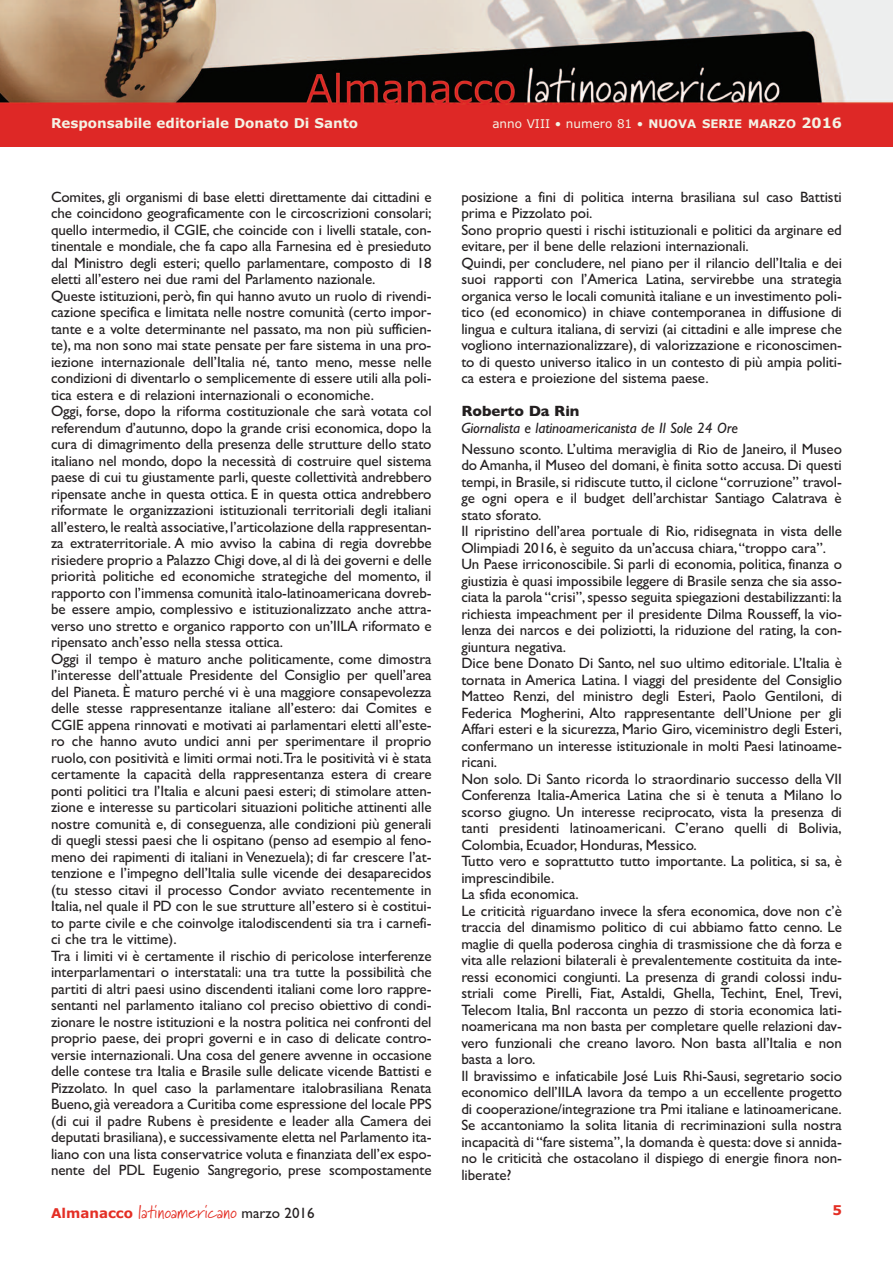
<style>
.page{position:relative;width:893px;height:1263px;background:#fff}
.page>*{position:absolute;margin:0;border:0;box-sizing:border-box;transform-origin:0 0}
.t1{font:18px "Marydale";letter-spacing:.01em;color:#e42f25}
.t2{font:15px/16.5px "Gill Sans";letter-spacing:-.005em;color:#231f20}
.t3{font:italic 15px "Gill Sans";letter-spacing:-.005em;color:#231f20}
.t4{font:700 15px "Gill Sans";letter-spacing:-.005em;color:#231f20}
.t5{font:700 13.5px "Verdana";color:#f4f2e4}
.t6{font:700 13.5px "Verdana";color:#e42f25}
.t7{font:12px "Verdana";color:#f4f2e4}
.s1{font-weight:700;font-size:11.85px}
.s2{font-weight:700;font-size:14.25px}
.s3{font-family:"Verdana";font-weight:700;font-size:13.5px}
.s4{font-family:"Gill Sans";font-size:15px;color:#231f20}
</style>
<div class="page">
<img style="left:0;top:0;width:893px;height:105px">
<div style="left:0;top:105px;width:893px;height:42px;background:#de2826"></div>
<p class="t5" style="left:51px;top:115px;width:309px">Responsabile editoriale Donato Di Santo</p>
<p class="t7" style="left:492px;top:117px;width:351px">anno VIII • numero 81 • <span class="s1">NUOVA SERIE MARZO</span> <span class="s2">2016</span></p>
<p class="t2" style="left:51px;top:188px;width:382px">Comites, gli organismi di base eletti direttamente dai cittadini e che coincidono geograficamente con le circoscrizioni consolari; quello intermedio, il CGIE, che coincide con i livelli statale, con&shy;tinentale e mondiale, che fa capo alla Farnesina ed è presieduto dal Ministro degli esteri; quello parlamentare, composto di 18 eletti all’estero nei due rami del Parlamento nazionale.<br>Queste istituzioni, però, fin qui hanno avuto un ruolo di rivendi&shy;cazione specifica e limitata nelle nostre comunità (certo impor&shy;tante e a volte determinante nel passato, ma non più sufficien&shy;te), ma non sono mai state pensate per fare sistema in una pro&shy;iezione internazionale dell’Italia né, tanto meno, messe nelle condizioni di diventarlo o semplicemente di essere utili alla poli&shy;tica estera e di relazioni internazionali o economiche.<br>Oggi, forse, dopo la riforma costituzionale che sarà votata col referendum d’autunno, dopo la grande crisi economica, dopo la cura di dimagrimento della presenza delle strutture dello stato italiano nel mondo, dopo la necessità di costruire quel sistema paese di cui tu giustamente parli, queste collettività andrebbero ripensate anche in questa ottica. E in questa ottica andrebbero riformate le organizzazioni istituzionali territoriali degli italiani all’estero,le realtà associative,l’articolazione della rappresentan&shy;za extraterritoriale. A mio avviso la cabina di regia dovrebbe risiedere proprio a Palazzo Chigi dove,al di là dei governi e delle priorità politiche ed economiche strategiche del momento, il rapporto con l’immensa comunità italo-latinoamericana dovreb&shy;be essere ampio, complessivo e istituzionalizzato anche attra&shy;verso uno stretto e organico rapporto con un’IILA riformato e ripensato anch’esso nella stessa ottica.<br>Oggi il tempo è maturo anche politicamente, come dimostra l’interesse dell’attuale Presidente del Consiglio per quell’area del Pianeta. È maturo perché vi è una maggiore consapevolezza delle stesse rappresentanze italiane all’estero: dai Comites e CGIE appena rinnovati e motivati ai parlamentari eletti all’este&shy;ro che hanno avuto undici anni per sperimentare il proprio ruolo, con positività e limiti ormai noti.Tra le positività vi è stata certamente la capacità della rappresentanza estera di creare ponti politici tra l’Italia e alcuni paesi esteri; di stimolare atten&shy;zione e interesse su particolari situazioni politiche attinenti alle nostre comunità e, di conseguenza, alle condizioni più generali di quegli stessi paesi che li ospitano (penso ad esempio al feno&shy;meno dei rapimenti di italiani in Venezuela); di far crescere l’at&shy;tenzione e l’impegno dell’Italia sulle vicende dei desaparecidos (tu stesso citavi il processo Condor avviato recentemente in Italia, nel quale il PD con le sue strutture all’estero si è costitui&shy;to parte civile e che coinvolge italodiscendenti sia tra i carnefi&shy;ci che tra le vittime).<br>Tra i limiti vi è certamente il rischio di pericolose interferenze interparlamentari o interstatali: una tra tutte la possibilità che partiti di altri paesi usino discendenti italiani come loro rappre&shy;sentanti nel parlamento italiano col preciso obiettivo di condi&shy;zionare le nostre istituzioni e la nostra politica nei confronti del proprio paese, dei propri governi e in caso di delicate contro&shy;versie internazionali. Una cosa del genere avvenne in occasione delle contese tra Italia e Brasile sulle delicate vicende Battisti e Pizzolato. In quel caso la parlamentare italobrasiliana Renata Bueno,già vereadora a Curitiba come espressione del locale PPS (di cui il padre Rubens è presidente e leader alla Camera dei deputati brasiliana), e successivamente eletta nel Parlamento ita&shy;liano con una lista conservatrice voluta e finanziata dell’ex espo&shy;nente del PDL Eugenio Sangregorio, prese scompostamente</p>
<p class="t2" style="left:461px;top:188px;width:382px">posizione a fini di politica interna brasiliana sul caso Battisti prima e Pizzolato poi.<br>Sono proprio questi i rischi istituzionali e politici da arginare ed evitare, per il bene delle relazioni internazionali.<br>Quindi, per concludere, nel piano per il rilancio dell’Italia e dei suoi rapporti con l’America Latina, servirebbe una strategia organica verso le locali comunità italiane e un investimento poli&shy;tico (ed economico) in chiave contemporanea in diffusione di lingua e cultura italiana, di servizi (ai cittadini e alle imprese che vogliono internazionalizzare), di valorizzazione e riconoscimen&shy;to di questo universo italico in un contesto di più ampia politi&shy;ca estera e proiezione del sistema paese.</p>
<p class="t4" style="left:461px;top:402px;width:120px">Roberto Da Rin</p>
<p class="t3" style="left:461px;top:419px;width:278px">Giornalista e latinoamericanista de Il Sole 24 Ore</p>
<p class="t2" style="left:461px;top:440px;width:382px">Nessuno sconto. L’ultima meraviglia di Rio de Janeiro, il Museo do Amanha, il Museo del domani, è finita sotto accusa. Di questi tempi, in Brasile, si ridiscute tutto, il ciclone “corruzione” travol&shy;ge ogni opera e il budget dell’archistar Santiago Calatrava è stato sforato.<br>Il ripristino dell’area portuale di Rio, ridisegnata in vista delle Olimpiadi 2016, è seguito da un’accusa chiara,“troppo cara”.<br>Un Paese irriconoscibile. Si parli di economia, politica, finanza o giustizia è quasi impossibile leggere di Brasile senza che sia asso&shy;ciata la parola “crisi”, spesso seguita spiegazioni destabilizzanti: la richiesta impeachment per il presidente Dilma Rousseff, la vio&shy;lenza dei narcos e dei poliziotti, la riduzione del rating, la con&shy;giuntura negativa.<br>Dice bene Donato Di Santo, nel suo ultimo editoriale. L’Italia è tornata in America Latina. I viaggi del presidente del Consiglio Matteo Renzi, del ministro degli Esteri, Paolo Gentiloni, di Federica Mogherini, Alto rappresentante dell’Unione per gli Affari esteri e la sicurezza, Mario Giro, viceministro degli Esteri, confermano un interesse istituzionale in molti Paesi latinoame&shy;ricani.<br>Non solo. Di Santo ricorda lo straordinario successo della VII Conferenza Italia-America Latina che si è tenuta a Milano lo scorso giugno. Un interesse reciprocato, vista la presenza di tanti presidenti latinoamericani. C’erano quelli di Bolivia, Colombia, Ecuador, Honduras, Messico.<br>Tutto vero e soprattutto tutto importante. La politica, si sa, è imprescindibile.<br>La sfida economica.<br>Le criticità riguardano invece la sfera economica, dove non c’è traccia del dinamismo politico di cui abbiamo fatto cenno. Le maglie di quella poderosa cinghia di trasmissione che dà forza e vita alle relazioni bilaterali è prevalentemente costituita da inte&shy;ressi economici congiunti. La presenza di grandi colossi indu&shy;striali come Pirelli, Fiat, Astaldi, Ghella, Techint, Enel, Trevi, Telecom Italia, Bnl racconta un pezzo di storia economica lati&shy;noamericana ma non basta per completare quelle relazioni dav&shy;vero funzionali che creano lavoro. Non basta all’Italia e non basta a loro.<br>Il bravissimo e infaticabile José Luis Rhi-Sausi, segretario socio economico dell’IILA lavora da tempo a un eccellente progetto di cooperazione/integrazione tra Pmi italiane e latinoamericane.<br>Se accantoniamo la solita litania di recriminazioni sulla nostra incapacità di “fare sistema”, la domanda è questa: dove si annida&shy;no le criticità che ostacolano il dispiego di energie finora non&shy;liberate?</p>
<p class="t1" style="left:51px;top:1201px;width:265px"><span class="s3">Almanacco</span> latinoamericano <span class="s4">marzo 2016</span></p>
<p class="t6" style="left:832px;top:1202px;width:11px">5</p>
</div>
